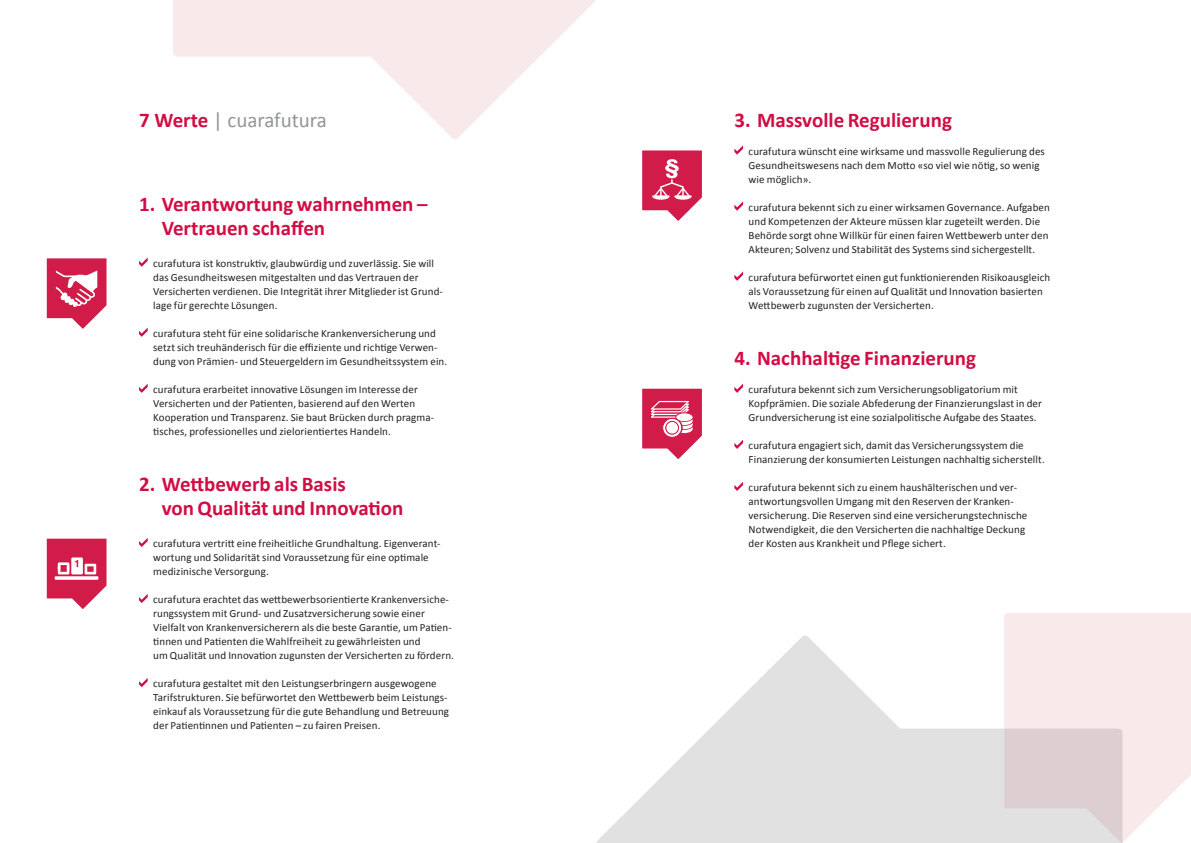
<style>
.page{position:relative;width:1191px;height:843px;background:#fff}
.page>*{position:absolute;margin:0;border:0;box-sizing:border-box;transform-origin:0 0}
.t1{font:700 21px/24px "Calibri";color:#d20d44}
.t2{font:21px "Calibri";color:#939598}
.t3{font:11px/14px "Calibri";letter-spacing:.01em;color:#231f20}
.s1{font-weight:700;color:#d20d44}
</style>
<div class="page">
<svg style="left:139px;top:257px;width:9px;height:9px"></svg>
<svg style="left:139px;top:327px;width:9px;height:9px"></svg>
<svg style="left:139px;top:383px;width:9px;height:9px"></svg>
<svg style="left:139px;top:538px;width:9px;height:8px"></svg>
<svg style="left:139px;top:594px;width:9px;height:8px"></svg>
<svg style="left:139px;top:678px;width:9px;height:8px"></svg>
<svg style="left:47px;top:258px;width:60px;height:70px"></svg>
<svg style="left:47px;top:538px;width:60px;height:70px"></svg>
<svg style="left:597px;top:636px;width:407px;height:206px;fill:#e1e1e2"></svg>
<svg style="left:173px;top:0;width:422px;height:139px;fill:#faf0f0"></svg>
<svg style="left:1004px;top:613px;width:187px;height:229px;background:#f0e3e4"></svg>
<svg style="left:734px;top:145px;width:9px;height:9px"></svg>
<svg style="left:734px;top:201px;width:9px;height:9px"></svg>
<svg style="left:734px;top:271px;width:9px;height:9px"></svg>
<svg style="left:734px;top:383px;width:9px;height:9px"></svg>
<svg style="left:734px;top:440px;width:9px;height:8px"></svg>
<svg style="left:734px;top:482px;width:9px;height:8px"></svg>
<svg style="left:642px;top:150px;width:60px;height:71px"></svg>
<svg style="left:642px;top:388px;width:60px;height:71px"></svg>
<h1 class="t2" style="left:139px;top:106px;width:189px"><span class="s1">7 Werte</span> | cuarafutura</h1>
<h1 class="t1" style="left:162px;top:191px;width:267px;text-indent:-23px">1. Verantwortung wahrnehmen –<br>Vertrauen schaffen</h1>
<p class="t3" style="left:153px;top:256px;width:290px">curafutura ist konstruktiv, glaubwürdig und zuverlässig. Sie will das Gesundheitswesen mitgestalten und das Vertrauen der Versicherten verdienen. Die Integrität ihrer Mitglieder ist Grund&shy;lage für gerechte Lösungen.</p>
<p class="t3" style="left:153px;top:326px;width:296px">curafutura steht für eine solidarische Krankenversicherung und setzt sich treuhänderisch für die effiziente und richtige Verwen&shy;dung von Prämien- und Steuergeldern im Gesundheitssystem ein.</p>
<p class="t3" style="left:153px;top:382px;width:282px">curafutura erarbeitet innovative Lösungen im Interesse der Versicherten und der Patienten, basierend auf den Werten Kooperation und Transparenz. Sie baut Brücken durch pragma&shy;tisches, professionelles und zielorientiertes Handeln.</p>
<h1 class="t1" style="left:162px;top:471px;width:243px;text-indent:-23px">2. Wettbewerb als Basis<br>von Qualität und Innovation</h1>
<p class="t3" style="left:153px;top:536px;width:289px">curafutura vertritt eine freiheitliche Grundhaltung. Eigenverant&shy;wortung und Solidarität sind Voraussetzung für eine optimale medizinische Versorgung.</p>
<p class="t3" style="left:153px;top:592px;width:302px">curafutura erachtet das wettbewerbsorientierte Krankenversiche&shy;rungssystem mit Grund- und Zusatzversicherung sowie einer Vielfalt von Krankenversicherern als die beste Garantie, um Patien&shy;tinnen und Patienten die Wahlfreiheit zu gewährleisten und<br>um Qualität und Innovation zugunsten der Versicherten zu fördern.</p>
<p class="t3" style="left:153px;top:676px;width:297px">curafutura gestaltet mit den Leistungserbringern ausgewogene Tarifstrukturen. Sie befürwortet den Wettbewerb beim Leistungs&shy;einkauf als Voraussetzung für die gute Behandlung und Betreuung der Patientinnen und Patienten – zu fairen Preisen.</p>
<h1 class="t1" style="left:734px;top:107px;width:219px">3. Massvolle Regulierung</h1>
<p class="t3" style="left:748px;top:144px;width:298px">curafutura wünscht eine wirksame und massvolle Regulierung des<br>Gesundheitswesens nach dem Motto «so viel wie nötig, so wenig wie möglich».</p>
<p class="t3" style="left:748px;top:200px;width:303px">curafutura bekennt sich zu einer wirksamen Governance. Aufgaben und Kompetenzen der Akteure müssen klar zugeteilt werden. Die Behörde sorgt ohne Willkür für einen fairen Wettbewerb unter den Akteuren; Solvenz und Stabilität des Systems sind sichergestellt.</p>
<p class="t3" style="left:748px;top:270px;width:303px">curafutura befürwortet einen gut funktionierenden Risikoausgleich als Voraussetzung für einen auf Qualität und Innovation basierten<br>Wettbewerb zugunsten der Versicherten.</p>
<h1 class="t1" style="left:734px;top:345px;width:243px">4. Nachhaltige Finanzierung</h1>
<p class="t3" style="left:748px;top:382px;width:295px">curafutura bekennt sich zum Versicherungsobligatorium mit<br>Kopfprämien. Die soziale Abfederung der Finanzierungslast in der<br>Grundversicherung ist eine sozialpolitische Aufgabe des Staates.</p>
<p class="t3" style="left:748px;top:438px;width:298px">curafutura engagiert sich, damit das Versicherungssystem die<br>Finanzierung der konsumierten Leistungen nachhaltig sicherstellt.</p>
<p class="t3" style="left:748px;top:480px;width:280px">curafutura bekennt sich zu einem haushälterischen und ver&shy;antwortungsvollen Umgang mit den Reserven der Kranken&shy;versicherung. Die Reserven sind eine versicherungstechnische Notwendigkeit, die den Versicherten die nachhaltige Deckung der Kosten aus Krankheit und Pflege sichert.</p>
</div>
